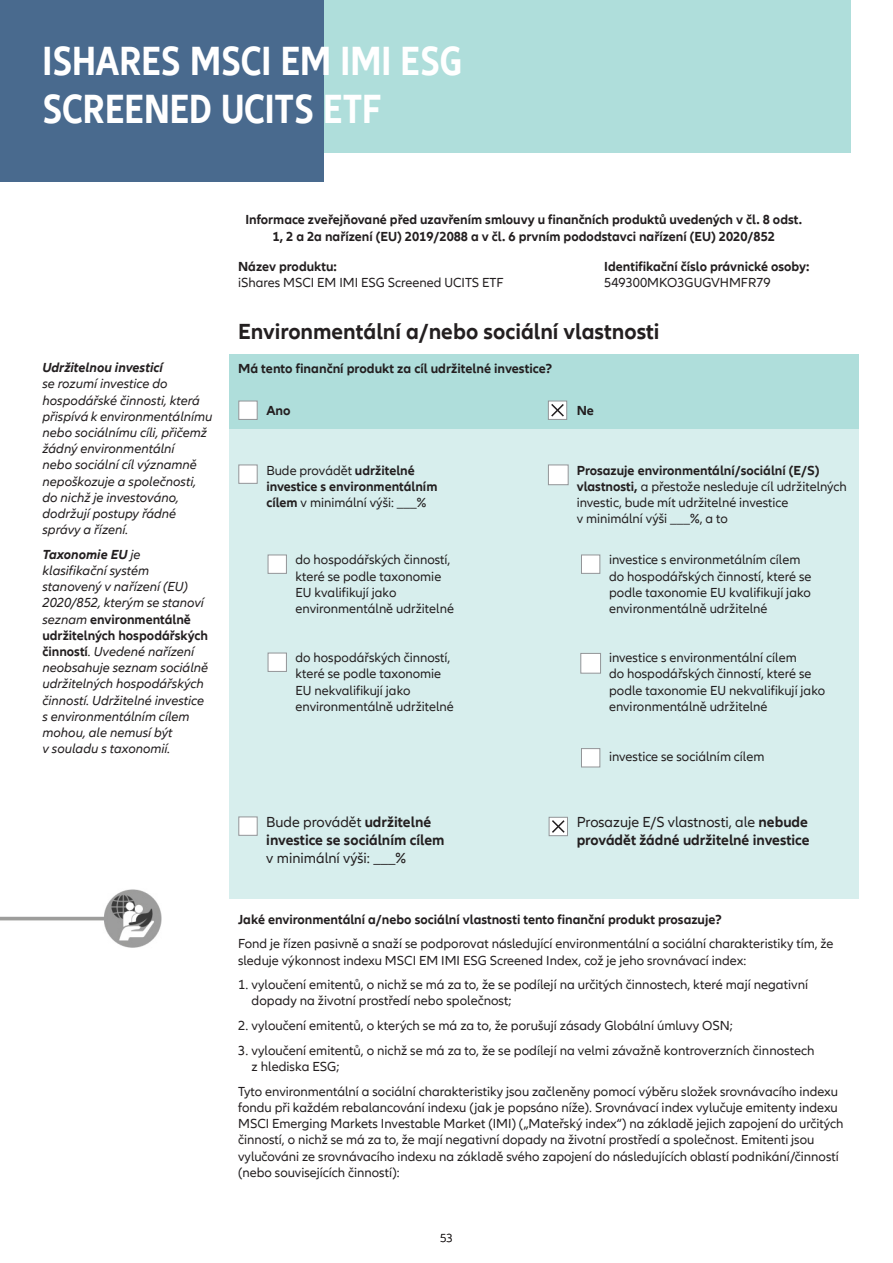
<style>
.page{position:relative;width:893px;height:1263px;background:#fff}
.page>*{position:absolute;margin:0;border:0;box-sizing:border-box;transform-origin:0 0}
.Název_dokumentu{font:700 condensed 42px/48px "Allianz Neo";color:#fff}
.nadpis{font:700 22.5px "Allianz Neo";color:#231f20}
.Tabulka___Vetší_otazky{font:700 15px/18px "Allianz Neo";color:#231f20}
.hlavni_text{font:13.5px/16.2px "Allianz Neo";color:#231f20}
.poznámky{font:italic 13.5px/16.2px "Allianz Neo";color:#231f20}
.hlavni_text-2{font:700 13.5px/16.2px "Allianz Neo";color:#231f20}
.Podnadpis{font:700 13.5px "Allianz Neo";color:#231f20}
.text{font:300 12px "Allianz Neo";color:#231f20}
.s1{font-weight:700}
.s2{font-weight:700;font-style:normal}
.s3{font-weight:400}
</style>
<div class="page">
<div style="left:230px;top:354px;width:629px;height:545px;background:#d7eeed"></div>
<div style="left:230px;top:354px;width:629px;height:75px;background:#afdedb"></div>
<div style="left:271px;top:0;width:579px;height:152px;background:#afdedb"></div>
<div style="left:0;top:0;width:323px;height:182px;background:#496a8e"></div>
<div style="left:238px;top:816px;width:20px;height:20px;background:#fff;border:1px solid #939598"></div>
<div style="left:238px;top:465px;width:20px;height:19px;background:#fff;border:1px solid #939598"></div>
<div style="left:268px;top:555px;width:19px;height:19px;background:#fff;border:1px solid #939598"></div>
<div style="left:268px;top:653px;width:19px;height:19px;background:#fff;border:1px solid #939598"></div>
<div style="left:581px;top:555px;width:19px;height:19px;background:#fff;border:1px solid #939598"></div>
<div style="left:581px;top:748px;width:19px;height:19px;background:#fff;border:1px solid #939598"></div>
<div style="left:548px;top:465px;width:20px;height:20px;background:#fff;border:1px solid #939598"></div>
<svg style="left:549px;top:817px;width:19px;height:19px"></svg>
<img style="left:0;top:889px;width:162px;height:59px">
<div style="left:580px;top:653px;width:21px;height:20px;background:#fff;border:1px solid #939598"></div>
<svg style="left:548px;top:401px;width:19px;height:19px"></svg>
<div style="left:238px;top:401px;width:20px;height:19px;background:#fff;border:1px solid #939598"></div>
<svg style="left:550px;top:402px;width:15px;height:16px"></svg>
<svg style="left:550px;top:818px;width:16px;height:16px"></svg>
<p class="Název_dokumentu" style="left:43px;top:38px;width:421px">ISHARES MSCI EM IMI ESG<br>SCREENED UCITS ETF</p>
<p class="poznámky" style="left:43px;top:360px;width:172px"><span class="s1">Udržitelnou investicí<br></span>se rozumí investice do hospodářské činnosti, která přispívá k environmentálnímu nebo sociálnímu cíli, přičemž žádný environmentální<br>nebo sociální cíl významně nepoškozuje a společnosti, do nichž je investováno, dodržují postupy řádné správy a řízení.</p>
<p class="poznámky" style="left:43px;top:547px;width:167px"><span class="s1">Taxonomie EU</span> je<br>klasifikační systém stanovený v nařízení (EU)<br>2020/852, kterým se stanoví seznam <span class="s2">environmentálně udržitelných hospodářských činností</span>. Uvedené nařízení neobsahuje seznam sociálně udržitelných hospodářských činností. Udržitelné investice s environmentálním cílem mohou, ale nemusí být<br>v souladu s taxonomií.</p>
<p class="hlavni_text-2" style="left:245px;top:212px;width:558px;text-align:center">Informace zveřejňované před uzavřením smlouvy u finančních produktů uvedených v čl. 8 odst.<br>1, 2 a 2a nařízení (EU) 2019/2088 a v čl. 6 prvním pododstavci nařízení (EU) 2020/852</p>
<p class="hlavni_text" style="left:238px;top:259px;width:267px"><span class="s1">Název produktu:<br></span>iShares MSCI EM IMI ESG Screened UCITS ETF</p>
<p class="hlavni_text-2" style="left:604px;top:259px;width:207px">Identifikační číslo právnické osoby:<br><span class="s3">549300MKO3GUGVHMFR79</span></p>
<p class="nadpis" style="left:238px;top:319px;width:423px">Environmentální a/nebo sociální vlastnosti</p>
<p class="Podnadpis" style="left:238px;top:360px;width:316px">Má tento finanční produkt za cíl udržitelné investice?</p>
<p class="Podnadpis" style="left:266px;top:403px;width:26px">Ano</p>
<p class="Podnadpis" style="left:577px;top:403px;width:19px">Ne</p>
<p class="hlavni_text-2" style="left:266px;top:462px;width:173px"><span class="s3">Bude provádět</span> udržitelné investice s environmentálním cílem <span class="s3">v minimální výši: ___%</span></p>
<p class="hlavni_text" style="left:296px;top:552px;width:160px">do hospodářských činností, které se podle taxonomie<br>EU kvalifikují jako environmentálně udržitelné</p>
<p class="hlavni_text" style="left:296px;top:650px;width:160px">do hospodářských činností, které se podle taxonomie<br>EU nekvalifikují jako environmentálně udržitelné</p>
<p class="hlavni_text" style="left:577px;top:462px;width:272px"><span class="s1">Prosazuje environmentální/sociální (E/S) vlastnosti,</span> a přestože nesleduje cíl udržitelných investic, bude mít udržitelné investice<br>v minimální výši ___%, a to</p>
<p class="hlavni_text" style="left:609px;top:552px;width:204px">investice s environmetálním cílem do hospodářských činností, které se podle taxonomie EU kvalifikují jako environmentálně udržitelné</p>
<p class="hlavni_text" style="left:609px;top:650px;width:218px">investice s environmentální cílem<br>do hospodářských činností, které se podle taxonomie EU nekvalifikují jako environmentálně udržitelné</p>
<p class="hlavni_text" style="left:609px;top:749px;width:157px">investice se sociálním cílem</p>
<p class="Tabulka___Vetší_otazky" style="left:266px;top:813px;width:180px"><span class="s3">Bude provádět</span> udržitelné investice se sociálním cílem <span class="s3">v minimální výši: ___%</span></p>
<p class="Tabulka___Vetší_otazky" style="left:577px;top:814px;width:234px"><span class="s3">Prosazuje E/S vlastnosti, ale</span> nebude provádět žádné udržitelné investice</p>
<p class="hlavni_text-2" style="left:238px;top:911px;width:485px">Jaké environmentální a/nebo sociální vlastnosti tento finanční produkt prosazuje?</p>
<p class="hlavni_text" style="left:238px;top:936px;width:597px">Fond je řízen pasivně a snaží se podporovat následující environmentální a sociální charakteristiky tím, že sleduje výkonnost indexu MSCI EM IMI ESG Screened Index, což je jeho srovnávací index:</p>
<p class="hlavni_text" style="left:252px;top:977px;width:558px;text-indent:-14px">1. vyloučení emitentů, o nichž se má za to, že se podílejí na určitých činnostech, které mají negativní dopady na životní prostředí nebo společnost;</p>
<p class="hlavni_text" style="left:238px;top:1018px;width:496px">2. vyloučení emitentů, o kterých se má za to, že porušují zásady Globální úmluvy OSN;</p>
<p class="hlavni_text" style="left:252px;top:1042px;width:564px;text-indent:-14px">3. vyloučení emitentů, o nichž se má za to, že se podílejí na velmi závažně kontroverzních činnostech z hlediska ESG;</p>
<p class="hlavni_text" style="left:238px;top:1083px;width:607px">Tyto environmentální a sociální charakteristiky jsou začleněny pomocí výběru složek srovnávacího indexu fondu při každém rebalancování indexu (jak je popsáno níže). Srovnávací index vylučuje emitenty indexu MSCI Emerging Markets Investable Market (IMI) („Mateřský index“) na základě jejich zapojení do určitých činností, o nichž se má za to, že mají negativní dopady na životní prostředí a společnost. Emitenti jsou vylučováni ze srovnávacího indexu na základě svého zapojení do následujících oblastí podnikání/činností (nebo souvisejících činností):</p>
<p class="text" style="left:440px;top:1231px;width:14px">53</p>
</div>
